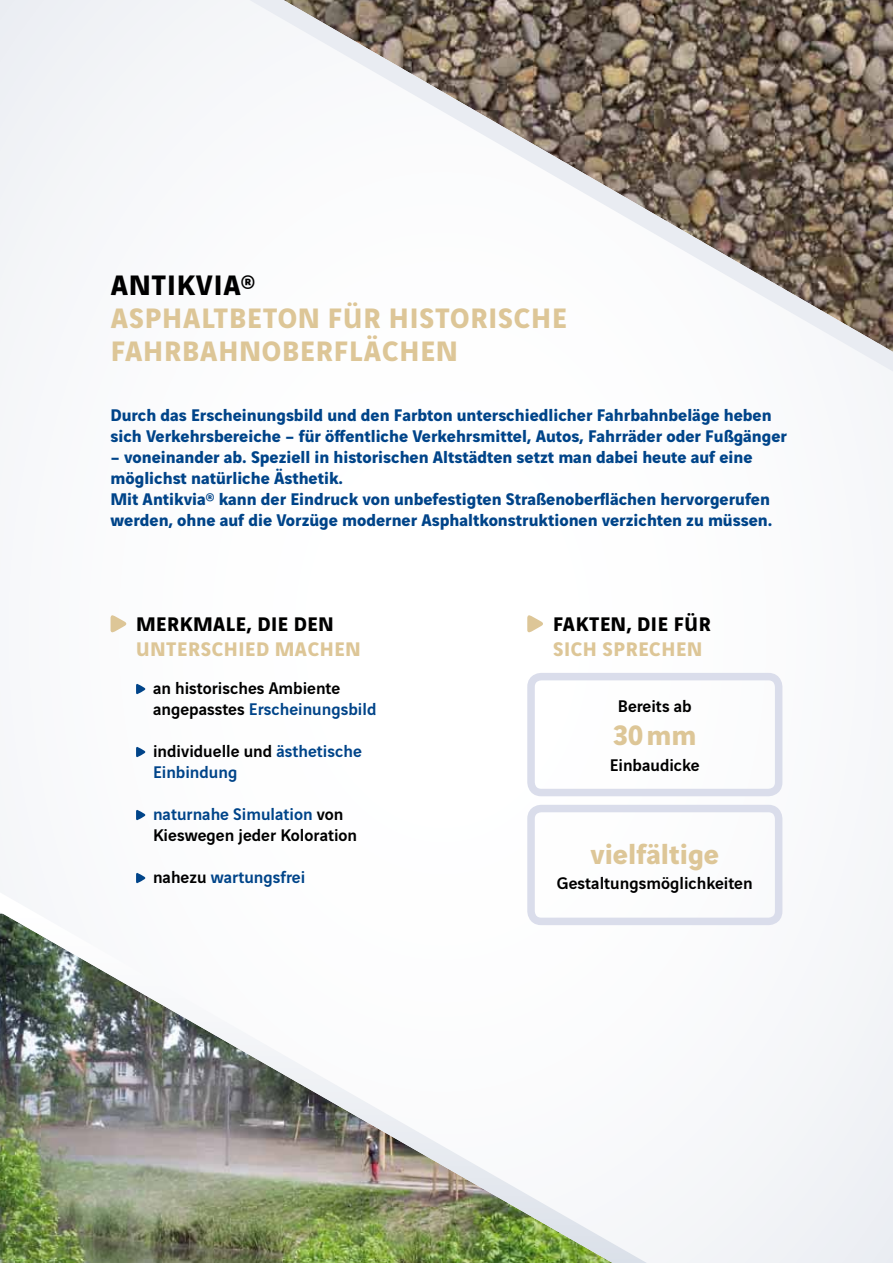
<style>
.page{position:relative;width:893px;height:1263px;background:#fbfbfc}
.page>*{position:absolute;margin:0;border:0;box-sizing:border-box;transform-origin:0 0}
.t1{font:700 30px/33px "Vinci Sans";letter-spacing:.03em;color:#ddc697}
.t2{font:700 30px "Vinci Sans";color:#000}
.t3{font:700 21px "Vinci Sans";letter-spacing:.03em;color:#ddc697}
.t4{font:700 21px "Vinci Sans";letter-spacing:.03em;color:#000}
.t5{font:700 18px/21px "Vinci Sans";color:#004489}
.t6{font:500 18px/21px "Vinci Sans";color:#000}
.t7{font:500 18px/21px "Vinci Sans";color:#004489}
.s1{color:#004489}
.s2{color:#000}
</style>
<div class="page">
<img style="left:0;top:877px;width:647px;height:386px">
<svg style="left:250px;top:0;width:642px;height:371px"></svg>
<svg style="left:892px;top:0;width:1px;height:371px"></svg>
<svg style="left:136px;top:684px;width:9px;height:10px"></svg>
<svg style="left:136px;top:747px;width:9px;height:10px"></svg>
<svg style="left:136px;top:810px;width:9px;height:10px"></svg>
<svg style="left:136px;top:873px;width:9px;height:10px"></svg>
<svg style="left:111px;top:615px;width:15px;height:17px"></svg>
<div style="left:527px;top:805px;width:255px;height:120px;border:8px solid #daddeb;border-radius:10px"></div>
<div style="left:527px;top:673px;width:255px;height:123px;border:8px solid #daddeb;border-radius:10px"></div>
<svg style="left:527px;top:615px;width:16px;height:17px"></svg>
<h1 class="t2" style="left:111px;top:261px;width:18px">ANTIKVIA</h1>
<h1 class="t2" style="left:241px;top:261px;width:16px">®</h1>
<h1 class="t1" style="left:111px;top:299px;width:457px">AsphaltBeton für historische<br>Fahrbahnoberflächen</h1>
<p class="t5" style="left:111px;top:403px;width:678px">Durch das Erscheinungsbild und den Farbton unterschiedlicher Fahrbahnbeläge heben sich Verkehrsbereiche – für öffentliche Verkehrsmittel, Autos, Fahrräder oder Fußgänger</p>
<p class="t5" style="left:111px;top:445px;width:663px">– voneinander ab. Speziell in historischen Altstädten setzt man dabei heute auf eine möglichst natürliche Ästhetik.<br>Mit Antikvia® kann der Eindruck von unbefestigten Straßenoberflächen hervorgerufen werden, ohne auf die Vorzüge moderner Asphaltkonstruktionen verzichten zu müssen.</p>
<p class="t4" style="left:136px;top:607px;width:199px">Merkmale, die den</p>
<p class="t3" style="left:136px;top:633px;width:226px">Unterschied machen</p>
<p class="t6" style="left:153px;top:676px;width:225px">an historisches Ambiente angepasstes <span class="s1">Erscheinungsbild</span></p>
<p class="t7" style="left:153px;top:739px;width:210px"><span class="s2">individuelle und</span> ästhetische<br>Einbindung</p>
<p class="t6" style="left:153px;top:802px;width:206px"><span class="s1">naturnahe Simulation</span> von<br>Kieswegen jeder Koloration</p>
<p class="t7" style="left:153px;top:865px;width:154px"><span class="s2">nahezu</span> wartungsfrei</p>
<p class="t4" style="left:553px;top:607px;width:159px">Fakten, die für</p>
<p class="t3" style="left:553px;top:633px;width:151px">sich sprechen</p>
<p class="t6" style="left:618px;top:694px;width:75px">Bereits ab</p>
<h1 class="t1" style="left:613px;top:716px;width:85px">30 mm</h1>
<p class="t6" style="left:610px;top:753px;width:91px">Einbaudicke</p>
<h1 class="t1" style="left:590px;top:834px;width:130px">vielfältige</h1>
<p class="t6" style="left:557px;top:871px;width:197px">Gestaltungsmöglichkeiten</p>
</div>
